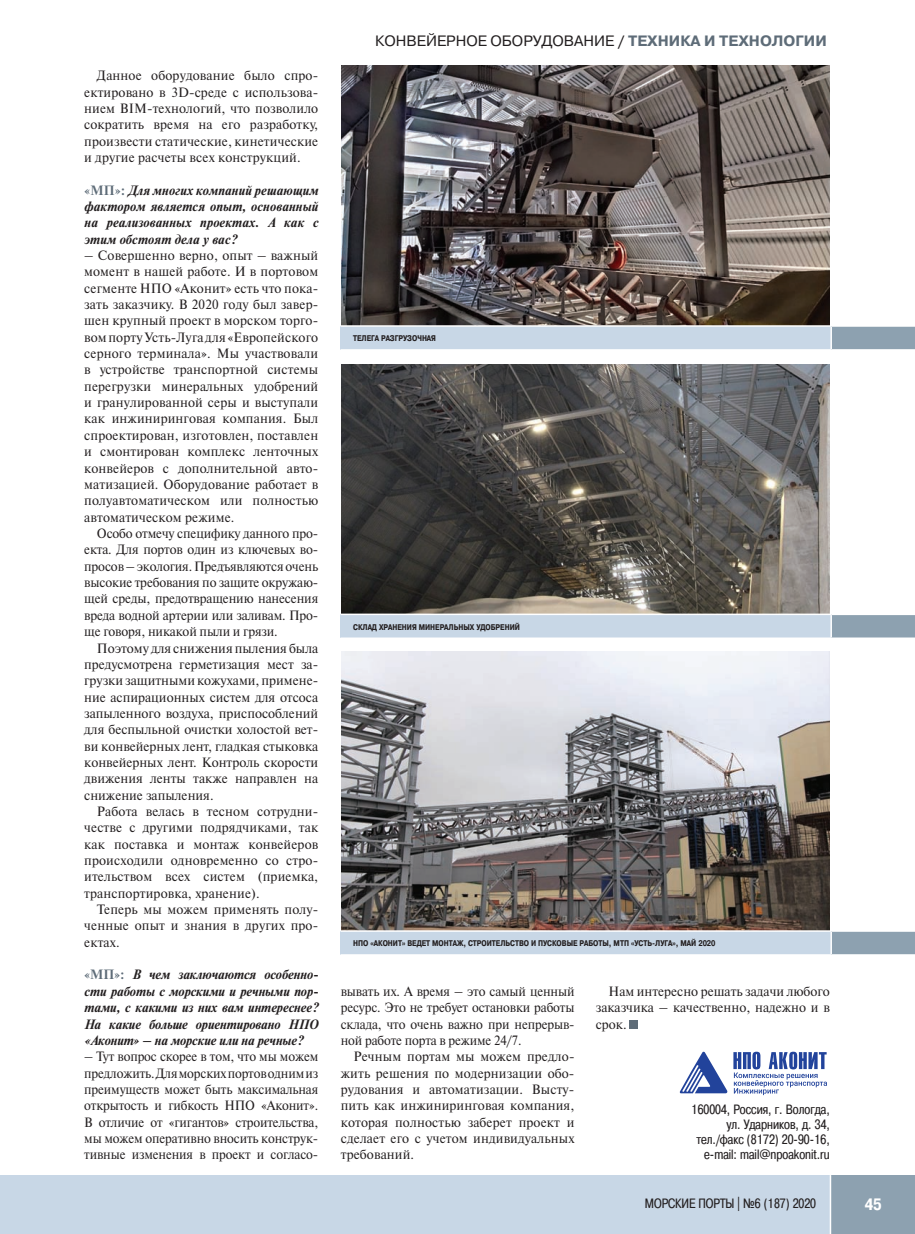
<style>
.page{position:relative;width:915px;height:1234px;background:#fff}
.page>*{position:absolute;margin:0;border:0;box-sizing:border-box;transform-origin:0 0}
.t1{font:700 16.5px "Pragmatica Cond C";color:#fff}
.t2{font:15px "Pragmatica C";color:#231f20}
.t3{font:700 15px "Pragmatica C";color:#5e6c78}
.t4{font:13.5px/16.4px "Newton C";letter-spacing:.01em;color:#231f20;text-align:justify}
.t5{font:13.5px/16.4px "Newton C";letter-spacing:.01em;color:#231f20;text-align:justify;scale:.94 1}
.t6{font:italic 700 13.5px/16.4px "Newton C";color:#231f20;text-align:justify}
.t7{font:13.5px/16.4px "Newton C";letter-spacing:.01em;color:#231f20;text-align:justify;scale:.95 1}
.t8{font:13.5px/15px "Pragmatica Cond C";color:#231f20;text-align:right}
.t9{font:700 8.25px "Pragmatica Cond C";color:#231f20}
.s1{font-style:normal;color:#5e6c78}
.s2{color:#231f20}
</style>
<div class="page">
<img style="left:341px;top:65px;width:488px;height:260px">
<div style="left:0;top:1174px;width:914px;height:59px;background:#c8d7e6"></div>
<div style="left:830px;top:1174px;width:84px;height:59px;background:#8da1b0"></div>
<hr style="left:829px;top:1174px;width:1px;height:59px;background:#fff">
<svg style="left:679px;top:1051px;width:48px;height:42px"></svg>
<svg style="left:733px;top:1051px;width:93px;height:43px"></svg>
<img style="left:341px;top:364px;width:488px;height:249px">
<div style="left:340px;top:326px;width:490px;height:24px;background:#c8d7e6"></div>
<div style="left:830px;top:326px;width:84px;height:24px;background:#8da1b0"></div>
<hr style="left:340px;top:325px;width:490px;height:2px;background:#fff">
<hr style="left:340px;top:349px;width:490px;height:1px;background:#fff">
<hr style="left:830px;top:325px;width:84px;height:2px;background:#fff">
<svg style="left:830px;top:327px;width:1px;height:22px"></svg>
<hr style="left:830px;top:349px;width:84px;height:1px;background:#fff">
<div style="left:340px;top:614px;width:490px;height:24px;background:#c8d7e6"></div>
<div style="left:830px;top:614px;width:84px;height:24px;background:#8da1b0"></div>
<hr style="left:340px;top:613px;width:490px;height:2px;background:#fff">
<hr style="left:340px;top:637px;width:490px;height:2px;background:#fff">
<hr style="left:830px;top:613px;width:84px;height:2px;background:#fff">
<svg style="left:830px;top:615px;width:1px;height:22px"></svg>
<hr style="left:830px;top:637px;width:84px;height:2px;background:#fff">
<img style="left:341px;top:651px;width:488px;height:279px">
<div style="left:340px;top:930px;width:490px;height:24px;background:#c8d7e6"></div>
<div style="left:830px;top:930px;width:84px;height:24px;background:#8da1b0"></div>
<hr style="left:340px;top:930px;width:490px;height:1px;background:#fff">
<hr style="left:340px;top:953px;width:490px;height:2px;background:#fff">
<hr style="left:830px;top:930px;width:84px;height:1px;background:#fff">
<svg style="left:830px;top:931px;width:1px;height:22px"></svg>
<hr style="left:830px;top:953px;width:84px;height:2px;background:#fff">
<div style="left:629px;top:1019px;width:9px;height:9px;background:#5e6c78"></div>
<p class="t4" style="left:84px;top:67px;width:235px;text-indent:13px">Данное оборудование было спро&shy;ектировано в 3D-среде с использова&shy;нием BIM-технологий, что позволило сократить время на его разработку, произвести статические, кинетические и другие расчеты всех конструкций.</p>
<p class="t6" style="left:84px;top:182px;width:235px"><span class="s1">«МП»:</span> Для многих компаний решающим фактором является опыт, основанный на реализованных проектах. А как с этим обстоят дела у вас?</p>
<p class="t4" style="left:84px;top:247px;width:235px">– Совершенно верно, опыт – важный момент в нашей работе. И в портовом сегменте НПО «Аконит» есть что пока&shy;зать заказчику. В 2020 году был завер&shy;шен крупный проект в морском торго&shy;вом порту Усть-Луга для «Европейского серного терминала». Мы участвовали в устройстве транспортной системы перегрузки минеральных удобрений и гранулированной серы и выступали как инжиниринговая компания. Был спроектирован, изготовлен, поставлен и смонтирован комплекс ленточных конвейеров с дополнительной авто&shy;матизацией. Оборудование работает в полуавтоматическом или полностью автоматическом режиме.</p>
<p class="t7" style="left:84px;top:525px;width:248px;text-indent:13px">Особо отмечу специфику данного про&shy;екта. Для портов один из ключевых во&shy;просов – экология. Предъявляются очень высокие требования по защите окружаю&shy;щей среды, предотвращению нанесения вреда водной артерии или заливам. Про&shy;ще говоря, никакой пыли и грязи.</p>
<p class="t4" style="left:84px;top:639px;width:235px;text-indent:13px">Поэтому для снижения пыления была предусмотрена герметизация мест за&shy;грузки защитными кожухами, примене&shy;ние аспирационных систем для отсоса запыленного воздуха, приспособлений для беспыльной очистки холостой вет&shy;ви конвейерных лент, гладкая стыковка конвейерных лент. Контроль скорости движения ленты также направлен на снижение запыления.</p>
<p class="t4" style="left:84px;top:803px;width:235px;text-align:left;text-indent:13px">Работа велась в тесном сотрудни&shy;честве с другими подрядчиками, так как поставка и монтаж конвейеров происходили одновременно со стро&shy;ительством всех систем (приемка, транспортировка, хранение).</p>
<p class="t4" style="left:84px;top:901px;width:235px;text-indent:13px">Теперь мы можем применять полу&shy;ченные опыт и знания в других про&shy;ектах.</p>
<p class="t6" style="left:84px;top:966px;width:235px"><span class="s1">«МП»:</span> В чем заключаются особенно&shy;сти работы с морскими и речными пор&shy;тами, с какими из них вам интереснее?<br>На какие больше ориентировано НПО «Аконит» – на морские или на речные?</p>
<p class="t5" style="left:84px;top:1048px;width:250px">– Тут вопрос скорее в том, что мы можем предложить. Для морских портов одним из преимуществ может быть максимальная открытость и гибкость НПО «Аконит».<br>В отличие от «гигантов» строительства, мы можем оперативно вносить конструк&shy;тивные изменения в проект и согласо-</p>
<p class="t2" style="left:375px;top:33px;width:53px">КОН ВЕЙЕРН</p>
<p class="t2" style="left:466px;top:33px;width:119px">ОЕ ОБОРУДОВАНИЕ</p>
<p class="t3" style="left:617px;top:33px;width:143px"><span class="s2">/</span> ТЕХНИ КАИТЕХНОЛОГИИ</p>
<p class="t9" style="left:353px;top:333px;width:6px">Теле</p>
<p class="t9" style="left:371px;top:333px;width:57px">га разгрузочная</p>
<p class="t9" style="left:353px;top:622px;width:6px">Склад</p>
<p class="t9" style="left:379px;top:622px;width:15px">хранен</p>
<p class="t9" style="left:406px;top:622px;width:44px">ия минеральн</p>
<p class="t9" style="left:463px;top:622px;width:58px">ых удобрен ий</p>
<p class="t9" style="left:353px;top:938px;width:60px">НПО «Аконит» веде</p>
<p class="t9" style="left:426px;top:938px;width:194px">т монтаж, строительство и пусковые работы, МТП</p>
<p class="t9" style="left:630px;top:938px;width:86px">«Усть-Луга», май 2020</p>
<p class="t4" style="left:595px;top:982px;width:235px;text-indent:13px">Нам интересно решать задачи любого заказчика – качественно, надежно и в срок.</p>
<p class="t5" style="left:340px;top:982px;width:250px">вывать их. А время – это самый ценный ресурс. Это не требует остановки работы склада, что очень важно при непрерыв&shy;ной работе порта в режиме 24/7.</p>
<p class="t4" style="left:340px;top:1048px;width:235px;text-indent:13px">Речным портам мы можем предло&shy;жить решения по модернизации обо&shy;рудования и автоматизации. Высту&shy;пить как инжиниринговая компания, которая полностью заберет проект и сделает его с учетом индивидуальных требований.</p>
<p class="t8" style="left:691px;top:1101px;width:140px">160004, Россия, г. Вологда, ул. Ударников, д. 34, тел./факс (8172) 20-90-16, e-mail: mail@npoakonit.ru</p>
<p class="t8" style="left:644px;top:1194px;width:173px">морские порты | №6 (187) 2020</p>
<p class="t1" style="left:864px;top:1194px;width:19px">45</p>
</div>
